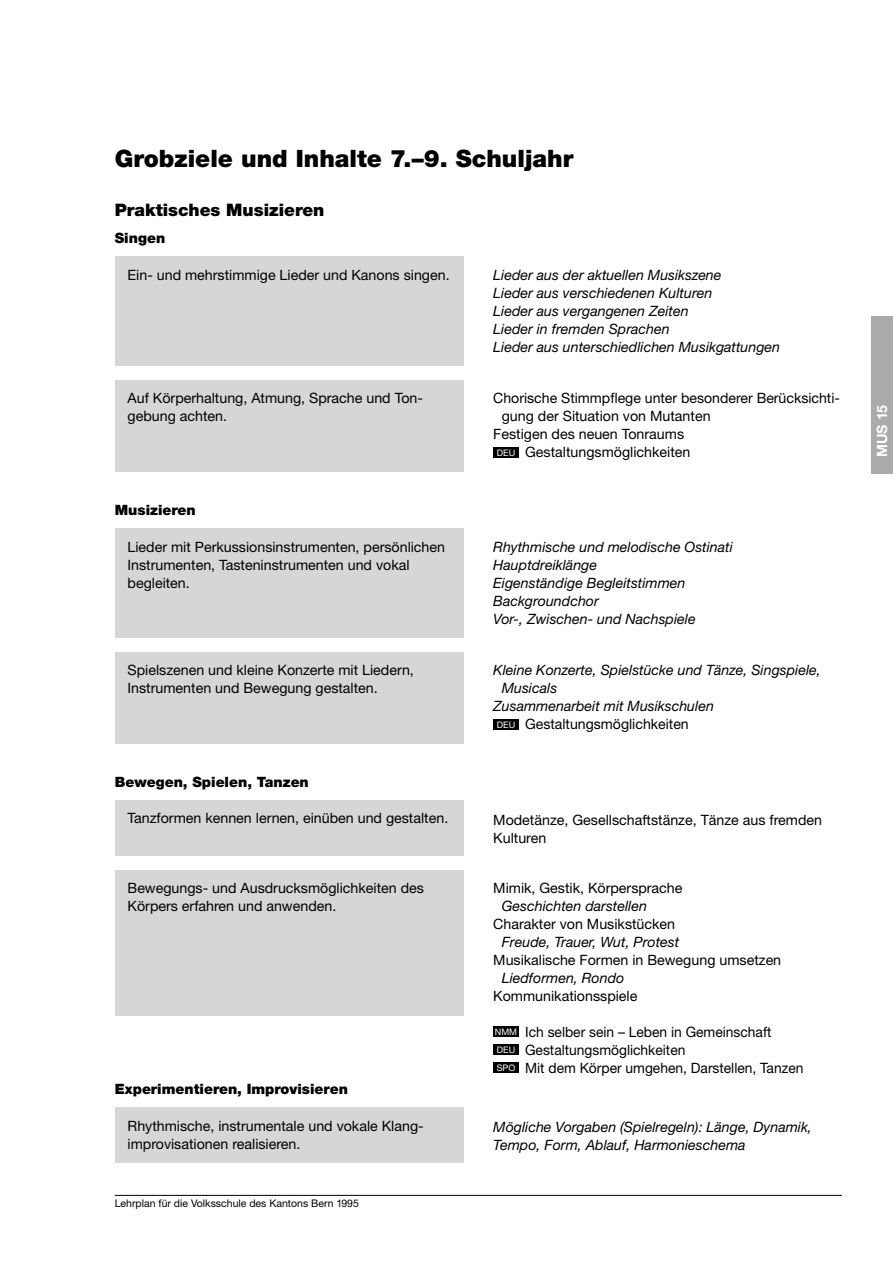
<style>
.page{position:relative;width:893px;height:1263px;background:#fff}
.page>*{position:absolute;margin:0;border:0;box-sizing:border-box;transform-origin:0 0}
.Titel{font:900 24px "Helvetica Neue";color:#000}
.UT{font:900 17.25px "Helvetica Neue";color:#000}
.t1{font:14.25px/18px "Helvetica Neue";color:#000}
.t2{font:italic 14.25px/18px "Helvetica Neue";color:#000}
.GS_fett_Abstand_vor_Kasten{font:900 14.25px "Helvetica Neue";color:#000}
.t3{font:700 14.25px "Helvetica Neue";color:#fff}
.t4{font:10.5px "Helvetica Neue";color:#000}
.s1{font-size:9px;color:#fff}
</style>
<div class="page">
<hr style="left:115px;top:1195px;width:727px;height:1px;background:#000">
<div style="left:872px;top:317px;width:21px;height:157px;background:#aaa"></div>
<div style="left:115px;top:256px;width:348px;height:110px;background:#d6d6d6"></div>
<div style="left:115px;top:380px;width:348px;height:92px;background:#d6d6d6"></div>
<div style="left:493px;top:447px;width:26px;height:10px;background:#000"></div>
<div style="left:115px;top:528px;width:348px;height:110px;background:#d6d6d6"></div>
<div style="left:115px;top:652px;width:348px;height:91px;background:#d6d6d6"></div>
<div style="left:493px;top:719px;width:26px;height:10px;background:#000"></div>
<div style="left:115px;top:800px;width:348px;height:55px;background:#d6d6d6"></div>
<div style="left:115px;top:870px;width:348px;height:145px;background:#d6d6d6"></div>
<div style="left:493px;top:1026px;width:26px;height:11px;background:#000"></div>
<div style="left:493px;top:1044px;width:26px;height:11px;background:#000"></div>
<div style="left:493px;top:1062px;width:26px;height:11px;background:#000"></div>
<div style="left:115px;top:1107px;width:348px;height:56px;background:#d6d6d6"></div>
<p class="Titel" style="left:115px;top:144px;width:460px">Grobziele und Inhalte 7.–9. Schuljahr</p>
<p class="UT" style="left:115px;top:199px;width:211px">Praktisches Musizieren</p>
<p class="GS_fett_Abstand_vor_Kasten" style="left:115px;top:230px;width:52px">Singen</p>
<p class="t1" style="left:128px;top:265px;width:324px">Ein- und mehrstimmige Lieder und Kanons singen.</p>
<p class="t2" style="left:493px;top:265px;width:288px">Lieder aus der aktuellen Musikszene<br>Lieder aus verschiedenen Kulturen<br>Lieder aus vergangenen Zeiten<br>Lieder in fremden Sprachen<br>Lieder aus unterschiedlichen Musikgattungen</p>
<p class="t1" style="left:128px;top:389px;width:297px">Auf Körperhaltung, Atmung, Sprache und Ton&shy;gebung achten.</p>
<p class="t1" style="left:493px;top:389px;width:348px">Chorische Stimmpflege unter besonderer Berücksichti-</p>
<p class="t1" style="left:502px;top:407px;width:210px">gung der Situation von Mutanten</p>
<p class="t1" style="left:493px;top:425px;width:192px">Festigen des neuen Tonraums</p>
<p class="t1" style="left:497px;top:443px;width:195px"><span class="s1">DEU</span> Gestaltungsmöglichkeiten</p>
<p class="GS_fett_Abstand_vor_Kasten" style="left:115px;top:502px;width:83px">Musizieren</p>
<p class="t1" style="left:128px;top:537px;width:319px">Lieder mit Perkussionsinstrumenten, persönlichen<br>Instrumenten, Tasteninstrumenten und vokal begleiten.</p>
<p class="t2" style="left:493px;top:537px;width:241px">Rhythmische und melodische Ostinati<br>Hauptdreiklänge<br>Eigenständige Begleitstimmen<br>Backgroundchor<br>Vor-, Zwischen- und Nachspiele</p>
<p class="t1" style="left:128px;top:661px;width:288px">Spielszenen und kleine Konzerte mit Liedern,<br>Instrumenten und Bewegung gestalten.</p>
<p class="t2" style="left:493px;top:661px;width:329px">Kleine Konzerte, Spielstücke und Tänze, Singspiele,</p>
<p class="t2" style="left:502px;top:679px;width:57px">Musicals</p>
<p class="t2" style="left:493px;top:697px;width:222px">Zusammenarbeit mit Musikschulen</p>
<p class="t1" style="left:497px;top:715px;width:193px"><span class="s1">DEU</span> Gestaltungsmöglichkeiten</p>
<p class="GS_fett_Abstand_vor_Kasten" style="left:115px;top:773px;width:196px">Bewegen, Spielen, Tanzen</p>
<p class="t1" style="left:128px;top:809px;width:322px">Tanzformen kennen lernen, einüben und gestalten.</p>
<p class="t1" style="left:493px;top:811px;width:330px">Modetänze, Gesellschaftstänze, Tänze aus fremden<br>Kulturen</p>
<p class="t1" style="left:128px;top:879px;width:298px">Bewegungs- und Ausdrucksmöglichkeiten des<br>Körpers erfahren und anwenden.</p>
<p class="t1" style="left:493px;top:879px;width:191px">Mimik, Gestik, Körpersprache</p>
<p class="t2" style="left:502px;top:897px;width:147px">Geschichten darstellen</p>
<p class="t1" style="left:493px;top:915px;width:183px">Charakter von Musikstücken</p>
<p class="t2" style="left:502px;top:933px;width:179px">Freude, Trauer, Wut, Protest</p>
<p class="t1" style="left:493px;top:951px;width:289px">Musikalische Formen in Bewegung umsetzen</p>
<p class="t2" style="left:502px;top:969px;width:124px">Liedformen, Rondo</p>
<p class="t1" style="left:493px;top:987px;width:146px">Kommunikationsspiele</p>
<p class="t1" style="left:495px;top:1023px;width:310px"><span class="s1">NMM</span> Ich selber sein – Leben in Gemeinschaft<br><span class="s1">DEU</span> Gestaltungsmöglichkeiten<br><span class="s1">SPO</span> Mit dem Körper umgehen, Darstellen, Tanzen</p>
<p class="GS_fett_Abstand_vor_Kasten" style="left:115px;top:1081px;width:235px">Experimentieren, Improvisieren</p>
<p class="t1" style="left:128px;top:1116px;width:298px">Rhythmische, instrumentale und vokale Klang&shy;improvisationen realisieren.</p>
<p class="t2" style="left:493px;top:1118px;width:320px">Mögliche Vorgaben (Spielregeln): Länge, Dynamik,<br>Tempo, Form, Ablauf, Harmonieschema</p>
<p class="t4" style="left:115px;top:1197px;width:246px">Lehrplan für die Volksschule des Kantons Bern 1995</p>
<p class="t3" style="left:873px;top:457px;width:54px;rotate:-90deg">MUS 15</p>
</div>
